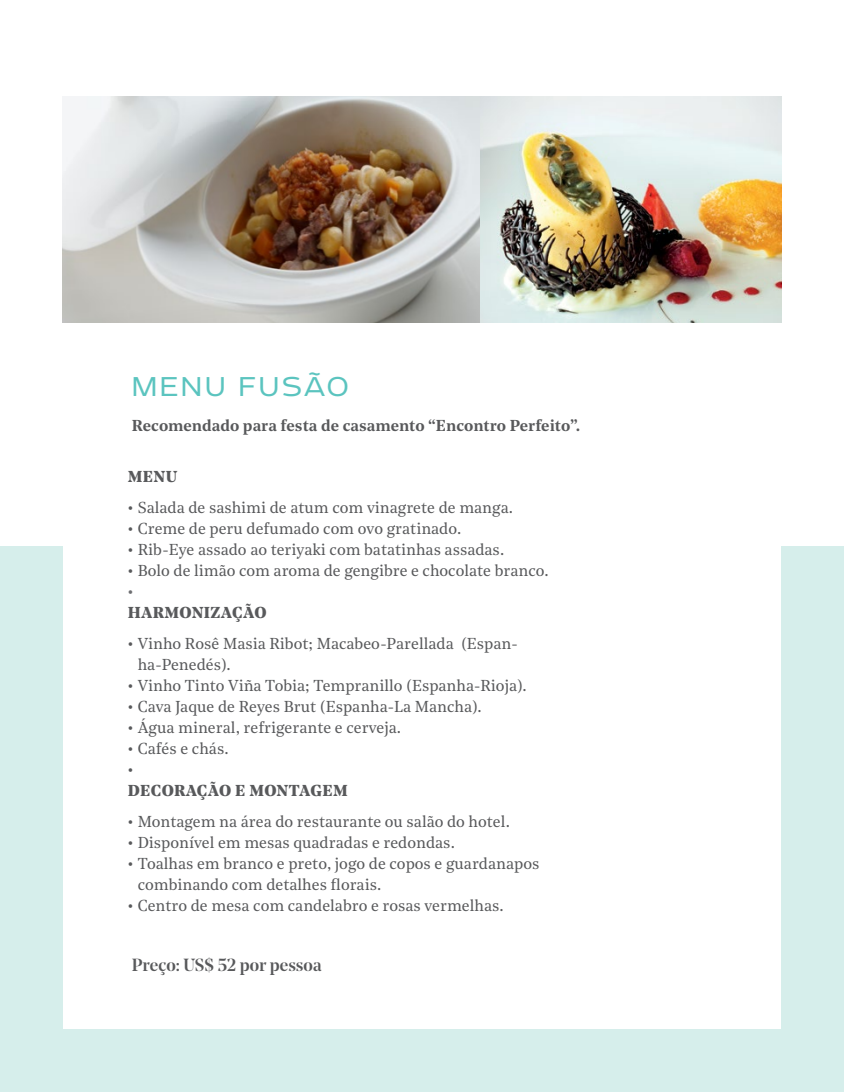
<style>
.page{position:relative;width:844px;height:1092px;background:#fff}
.page>*{position:absolute;margin:0;border:0;box-sizing:border-box;transform-origin:0 0}
.t1{font:300 31.5px "Echoes Sans";letter-spacing:.075em;color:#5bc4bf}
.t2{font:500 17.5px "Noe Display";color:#58595b}
.t3{font:15.75px/21px "Noe Text";color:#58595b}
.t4{font:600 15.75px "Noe Text";color:#58595b}
.t5{font:700 15.75px "Noe Text";letter-spacing:.015em;color:#58595b}
.t6{font:15.75px "Noe Text";color:#6d6e71}
</style>
<div class="page">
<div style="left:0;top:547px;width:843px;height:544px;background:#d6eeeb"></div>
<div style="left:63px;top:202px;width:717px;height:826px;background:#fff"></div>
<img style="left:480px;top:97px;width:301px;height:225px">
<img style="left:62px;top:97px;width:418px;height:225px">
<h1 class="t1" style="left:132px;top:369px;width:218px">MENU FUSÃO</h1>
<p class="t4" style="left:132px;top:413px;width:450px">Recomendado para festa de casamento “Encontro Perfeito”.</p>
<p class="t5" style="left:128px;top:464px;width:51px">MENU</p>
<p class="t3" style="left:128px;top:496px;width:386px">• Salada de sashimi de atum com vinagrete de manga.</p>
<p class="t3" style="left:128px;top:517px;width:335px">• Creme de peru defumado com ovo gratinado.</p>
<p class="t3" style="left:128px;top:538px;width:378px">• Rib-Eye assado ao teriyaki com batatinhas assadas.</p>
<p class="t3" style="left:128px;top:559px;width:422px">• Bolo de limão com aroma de gengibre e chocolate branco.</p>
<p class="t6" style="left:128px;top:579px;width:7px">•</p>
<p class="t5" style="left:128px;top:600px;width:140px">HARMONIZAÇÃO</p>
<p class="t3" style="left:138px;top:631px;width:381px;text-indent:-10px">• Vinho Rosê Masia Ribot; Macabeo-Parellada (Espan&shy;ha-Penedés).</p>
<p class="t3" style="left:128px;top:673px;width:400px">• Vinho Tinto Viña Tobia; Tempranillo (Espanha-Rioja).</p>
<p class="t3" style="left:128px;top:694px;width:355px">• Cava Jaque de Reyes Brut (Espanha-La Mancha).</p>
<p class="t3" style="left:128px;top:715px;width:275px">• Água mineral, refrigerante e cerveja.</p>
<p class="t3" style="left:128px;top:736px;width:102px">• Cafés e chás. •</p>
<p class="t5" style="left:128px;top:778px;width:221px">DECORAÇÃO E MONTAGEM</p>
<p class="t3" style="left:128px;top:809px;width:383px">• Montagem na área do restaurante ou salão do hotel.</p>
<p class="t3" style="left:128px;top:830px;width:328px">• Disponível em mesas quadradas e redondas.</p>
<p class="t3" style="left:138px;top:851px;width:403px;text-indent:-10px">• Toalhas em branco e preto, jogo de copos e guardanapos combinando com detalhes florais.</p>
<p class="t3" style="left:128px;top:893px;width:377px">• Centro de mesa com candelabro e rosas vermelhas.</p>
<p class="t2" style="left:132px;top:953px;width:191px">Preço: US$ 52 por pessoa</p>
</div>
